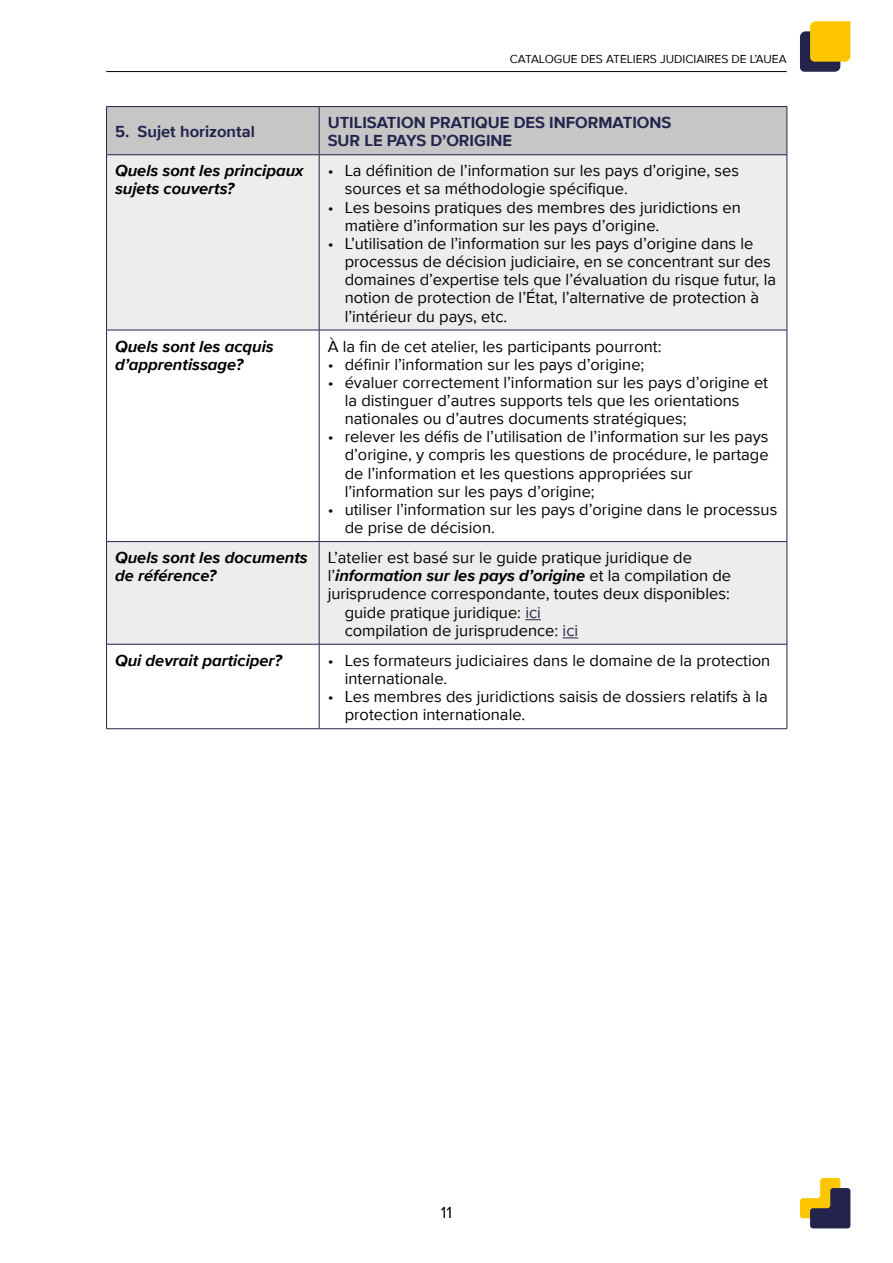
<style>
.page{position:relative;width:893px;height:1263px;background:#fff}
.page>*{position:absolute;margin:0;border:0;box-sizing:border-box;transform-origin:0 0}
.TABLE_Body_text{font:16.5px/18.1px "Proxima Nova";color:#000}
.TABLE_Body_text-2{font:italic 700 16.5px/18.1px "Proxima Nova";color:#000}
.TABLE_Header{font:700 16.5px/18.1px "Proxima Nova";color:#24234c}
.t1{font:12px "Proxima Nova";color:#000}
.s1{font-weight:700;font-style:italic}
.s2{color:#23244c}
</style>
<div class="page">
<svg style="left:800px;top:1178px;width:50px;height:50px"></svg>
<svg style="left:800px;top:21px;width:50px;height:51px;background:#c19e2e"></svg>
<hr style="left:106px;top:71px;width:681px;height:1px;background:#000">
<div style="left:107px;top:107px;width:680px;height:47px;background:#c6c6c6"></div>
<svg style="left:107px;top:155px;width:680px;height:489px;fill:#ededed"></svg>
<hr style="left:106px;top:106px;width:213px;height:1px;background:#24234c">
<hr style="left:106px;top:107px;width:1px;height:47px;background:#24234c">
<hr style="left:319px;top:106px;width:468px;height:1px;background:#24234c">
<hr style="left:319px;top:107px;width:1px;height:47px;background:#24234c">
<hr style="left:787px;top:107px;width:1px;height:47px;background:#24234c">
<hr style="left:106px;top:154px;width:213px;height:1px;background:#24234c">
<hr style="left:319px;top:154px;width:468px;height:1px;background:#24234c">
<hr style="left:106px;top:155px;width:1px;height:175px;background:#24234c">
<hr style="left:319px;top:155px;width:1px;height:175px;background:#24234c">
<hr style="left:787px;top:155px;width:1px;height:175px;background:#24234c">
<hr style="left:106px;top:330px;width:213px;height:1px;background:#24234c">
<hr style="left:106px;top:330px;width:1px;height:211px;background:#24234c">
<hr style="left:319px;top:330px;width:468px;height:1px;background:#24234c">
<hr style="left:319px;top:330px;width:1px;height:211px;background:#24234c">
<hr style="left:787px;top:330px;width:1px;height:211px;background:#24234c">
<hr style="left:106px;top:541px;width:213px;height:1px;background:#24234c">
<hr style="left:106px;top:542px;width:1px;height:102px;background:#24234c">
<hr style="left:319px;top:541px;width:468px;height:1px;background:#24234c">
<hr style="left:319px;top:542px;width:1px;height:102px;background:#24234c">
<hr style="left:787px;top:542px;width:1px;height:102px;background:#24234c">
<hr style="left:106px;top:644px;width:213px;height:1px;background:#24234c">
<hr style="left:106px;top:644px;width:1px;height:84px;background:#24234c">
<hr style="left:319px;top:644px;width:468px;height:1px;background:#24234c">
<hr style="left:319px;top:644px;width:1px;height:84px;background:#24234c">
<hr style="left:787px;top:644px;width:1px;height:84px;background:#24234c">
<hr style="left:106px;top:728px;width:213px;height:1px;background:#24234c">
<hr style="left:319px;top:728px;width:468px;height:1px;background:#24234c">
<svg style="left:525px;top:619px;width:16px;height:1px"></svg>
<svg style="left:563px;top:637px;width:15px;height:1px"></svg>
<p class="t1" style="left:510px;top:50px;width:278px">CATALOGUE DES ATELIERS JUDICIAIRES DE L’AUEA</p>
<p class="TABLE_Header" style="left:115px;top:122px;width:141px">5. Sujet horizontal</p>
<p class="TABLE_Header" style="left:328px;top:113px;width:345px">UTILISATION PRATIQUE DES INFORMATIONS<br>SUR LE PAYS D’ORIGINE</p>
<p class="TABLE_Body_text-2" style="left:115px;top:161px;width:190px">Quels sont les principaux sujets couverts?</p>
<p class="TABLE_Body_text" style="left:345px;top:161px;width:396px;text-indent:-17px">• La définition de l’information sur les pays d’origine, ses sources et sa méthodologie spécifique.</p>
<p class="TABLE_Body_text" style="left:345px;top:197px;width:398px;text-indent:-17px">• Les besoins pratiques des membres des juridictions en matière d’information sur les pays d’origine.</p>
<p class="TABLE_Body_text" style="left:345px;top:234px;width:433px;text-indent:-17px">• L’utilisation de l’information sur les pays d’origine dans le processus de décision judiciaire, en se concentrant sur des domaines d’expertise tels que l’évaluation du risque futur, la notion de protection de l’État, l’alternative de protection à l’intérieur du pays, etc.</p>
<p class="TABLE_Body_text-2" style="left:115px;top:337px;width:160px">Quels sont les acquis d’apprentissage?</p>
<p class="TABLE_Body_text" style="left:328px;top:336px;width:335px">À la fin de cet atelier, les participants pourront:</p>
<p class="TABLE_Body_text" style="left:328px;top:354px;width:318px">• définir l’information sur les pays d’origine;</p>
<p class="TABLE_Body_text" style="left:345px;top:373px;width:425px;text-indent:-17px">• évaluer correctement l’information sur les pays d’origine et la distinguer d’autres supports tels que les orientations nationales ou d’autres documents stratégiques;</p>
<p class="TABLE_Body_text" style="left:345px;top:427px;width:425px;text-indent:-17px">• relever les défis de l’utilisation de l’information sur les pays d’origine, y compris les questions de procédure, le partage de l’information et les questions appropriées sur l’information sur les pays d’origine;</p>
<p class="TABLE_Body_text" style="left:345px;top:500px;width:434px;text-indent:-17px">• utiliser l’information sur les pays d’origine dans le processus de prise de décision.</p>
<p class="TABLE_Body_text-2" style="left:115px;top:548px;width:194px">Quels sont les documents de référence?</p>
<p class="TABLE_Body_text" style="left:328px;top:548px;width:405px">L’atelier est basé sur le guide pratique juridique de l’<span class="s1">information sur les pays d’origine</span> et la compilation de jurisprudence correspondante, toutes deux disponibles:</p>
<p class="TABLE_Body_text" style="left:345px;top:602px;width:198px">guide pratique juridique: <span class="s2">ici</span></p>
<p class="TABLE_Body_text" style="left:345px;top:620px;width:235px">compilation de jurisprudence: <span class="s2">ici</span></p>
<p class="TABLE_Body_text-2" style="left:115px;top:651px;width:169px">Qui devrait participer?</p>
<p class="TABLE_Body_text" style="left:345px;top:650px;width:427px;text-indent:-17px">• Les formateurs judiciaires dans le domaine de la protection internationale.</p>
<p class="TABLE_Body_text" style="left:345px;top:687px;width:425px;text-indent:-17px">• Les membres des juridictions saisis de dossiers relatifs à la protection internationale.</p>
<p class="TABLE_Body_text" style="left:441px;top:1203px;width:13px">11</p>
</div>
